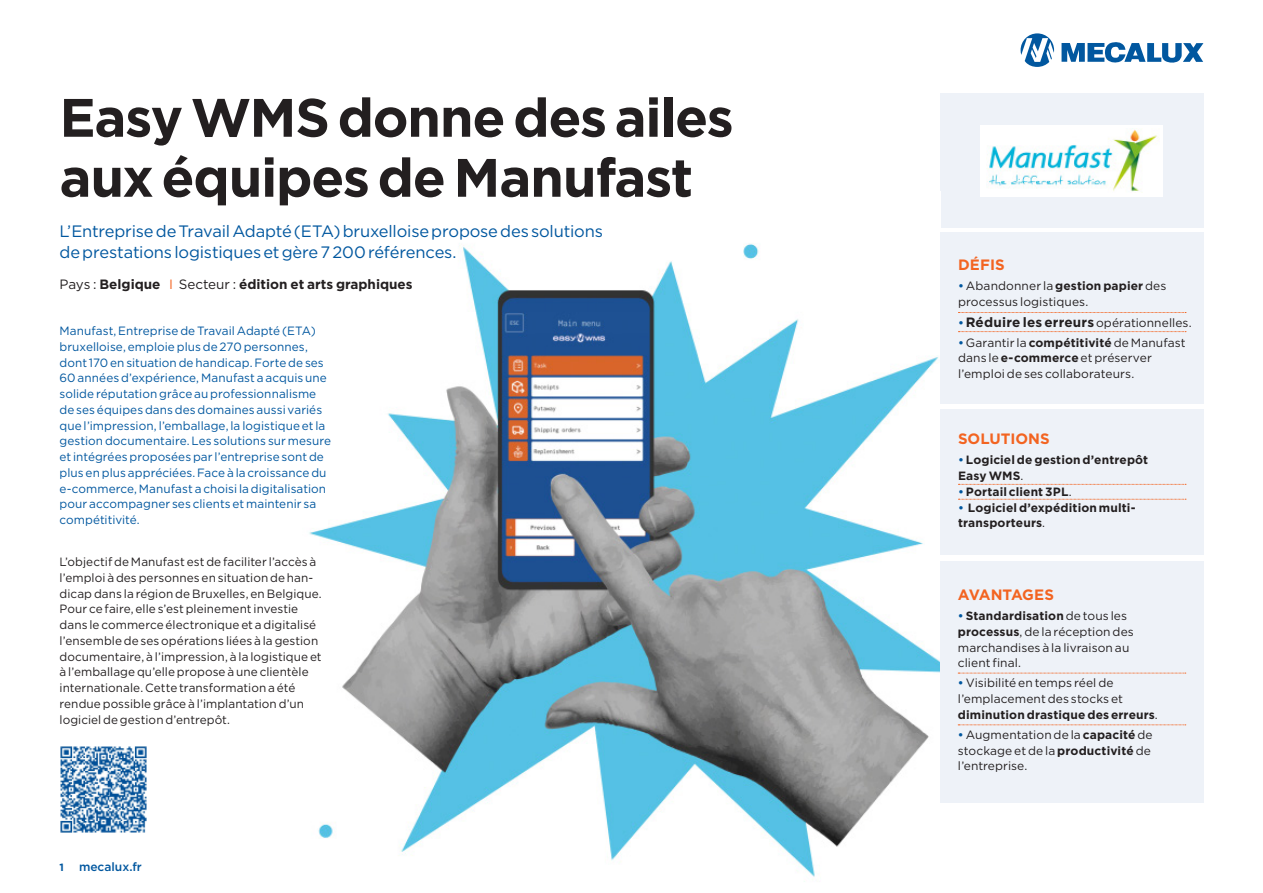
<style>
.page{position:relative;width:1263px;height:893px;background:#fff}
.page>*{position:absolute;margin:0;border:0;box-sizing:border-box;transform-origin:0 0}
.t1{font:700 54px/60px "Gotham";letter-spacing:-.025em;color:#231f20}
.t2{font:16.5px/21px "Gotham";letter-spacing:-.01em;color:#01579f}
.t3{font:700 15px "Gotham";color:#f36421}
.t4{font:700 15px "Gotham";letter-spacing:-.025em;color:#f36421}
.t5{font:700 13.5px "Gotham";color:#231f20}
.t6{font:12px/15.8px "Gotham";letter-spacing:.005em;color:#231f20}
.t7{font:12px/15.8px "Gotham";letter-spacing:.005em;color:#01579f}
.t8{font:700 12px/15.8px "Gotham";letter-spacing:.01em;color:#231f20}
.t9{font:500 12px "Gotham";color:#01579f}
.t10{font:700 10.5px "Gotham";color:#01579f}
.s1{font-weight:400}
.s2{font-weight:400;color:#f36421}
.s3{font-weight:500;color:#01579f}
.s4{font-weight:700}
.s5{font-weight:500;font-size:12px;color:#01579f}
.s6{font-weight:400;font-size:12px}
</style>
<div class="page">
<svg style="left:1020px;top:33px;width:34px;height:34px"></svg>
<svg style="left:1061px;top:42px;width:142px;height:21px"></svg>
<div style="left:940px;top:94px;width:263px;height:134px;background:#eef2f8"></div>
<img style="left:309px;top:243px;width:631px;height:639px">
<div style="left:940px;top:410px;width:263px;height:145px;background:#eef2f8"></div>
<div style="left:940px;top:233px;width:263px;height:171px;background:#eef2f8"></div>
<svg style="left:958px;top:312px;width:228px;height:1px"></svg>
<div style="left:940px;top:561px;width:263px;height:241px;background:#eef2f8"></div>
<svg style="left:958px;top:484px;width:228px;height:1px"></svg>
<svg style="left:958px;top:673px;width:228px;height:1px"></svg>
<img style="left:60px;top:746px;width:87px;height:87px">
<div style="left:980px;top:125px;width:183px;height:71px;background:#fff"></div>
<img style="left:986px;top:128px;width:171px;height:64px">
<svg style="left:958px;top:331px;width:228px;height:1px"></svg>
<svg style="left:958px;top:725px;width:228px;height:1px"></svg>
<svg style="left:958px;top:499px;width:228px;height:1px"></svg>
<h1 class="t1" style="left:60px;top:87px;width:676px">Easy WMS donne des ailes aux équipes de Manufast</h1>
<h2 class="t2" style="left:60px;top:221px;width:545px">L’Entreprise de Travail Adapté (ETA) bruxelloise propose des solutions de prestations logistiques et gère 7 200 références.</h2>
<p class="t5" style="left:60px;top:275px;width:355px"><span class="s1">Pays :</span> Belgique <span class="s2">I</span> <span class="s1">Secteur :</span> édition et arts graphiques</p>
<p class="t7" style="left:60px;top:323px;width:273px">Manufast, Entreprise de Travail Adapté (ETA) bruxelloise, emploie plus de 270 personnes, dont 170 en situation de handicap. Forte de ses 60 années d’expérience, Manufast a acquis une solide réputation grâce au professionnalisme de ses équipes dans des domaines aussi variés que l’impression, l’emballage, la logistique et la gestion documentaire. Les solutions sur mesure et intégrées proposées par l’entreprise sont de plus en plus appréciées. Face à la croissance du e-commerce, Manufast a choisi la digitalisation pour accompagner ses clients et maintenir sa compétitivité.</p>
<p class="t6" style="left:60px;top:554px;width:264px">L’objectif de Manufast est de faciliter l’accès à l’emploi à des personnes en situation de han&shy;dicap dans la région de Bruxelles, en Belgique.<br>Pour ce faire, elle s’est pleinement investie dans le commerce électronique et a digitalisé l’ensemble de ses opérations liées à la gestion documentaire, à l’impression, à la logistique et à l’emballage qu’elle propose à une clientèle internationale. Cette transformation a été rendue possible grâce à l’implantation d’un logiciel de gestion d’entrepôt.</p>
<p class="t10" style="left:60px;top:860px;width:6px">1</p>
<p class="t9" style="left:79px;top:859px;width:64px">mecalux.fr</p>
<p class="t3" style="left:958px;top:255px;width:48px">DÉFIS</p>
<p class="t6" style="left:958px;top:278px;width:210px"><span class="s3">•</span> Abandonner la <span class="s4">gestion papier</span> des processus logistiques.</p>
<p class="t5" style="left:958px;top:313px;width:235px"><span class="s5">•</span>Réduire les erreurs <span class="s6">opérationnelles.</span></p>
<p class="t6" style="left:958px;top:334px;width:229px"><span class="s3">•</span> Garantir la <span class="s4">compétitivité</span> de Manufast dans le <span class="s4">e-commerce</span> et préserver l’emploi de ses collaborateurs.</p>
<p class="t3" style="left:958px;top:429px;width:93px">SOLUTIONS</p>
<p class="t8" style="left:958px;top:452px;width:192px"><span class="s3">•</span> Logiciel de gestion d’entrepôt<br>Easy WMS<span class="s1">.</span></p>
<p class="t8" style="left:958px;top:484px;width:115px"><span class="s3">•</span>Portail client 3PL<span class="s1">.</span></p>
<p class="t8" style="left:958px;top:499px;width:179px"><span class="s3">•</span> Logiciel d’expédition multi&shy;transporteurs<span class="s1">.</span></p>
<p class="t4" style="left:958px;top:585px;width:98px">AVANTAGES</p>
<p class="t6" style="left:958px;top:608px;width:177px"><span class="s3">•</span> <span class="s4">Standardisation</span> de tous les <span class="s4">processus</span>, de la réception des marchandises à la livraison au client final.</p>
<p class="t6" style="left:958px;top:675px;width:201px"><span class="s3">•</span> Visibilité en temps réel de l’emplacement des stocks et <span class="s4">diminution drastique des erreurs</span>.</p>
<p class="t6" style="left:958px;top:726px;width:196px"><span class="s3">•</span> Augmentation de la <span class="s4">capacité</span> de stockage et de la <span class="s4">productivité</span> de l’entreprise.</p>
</div>
